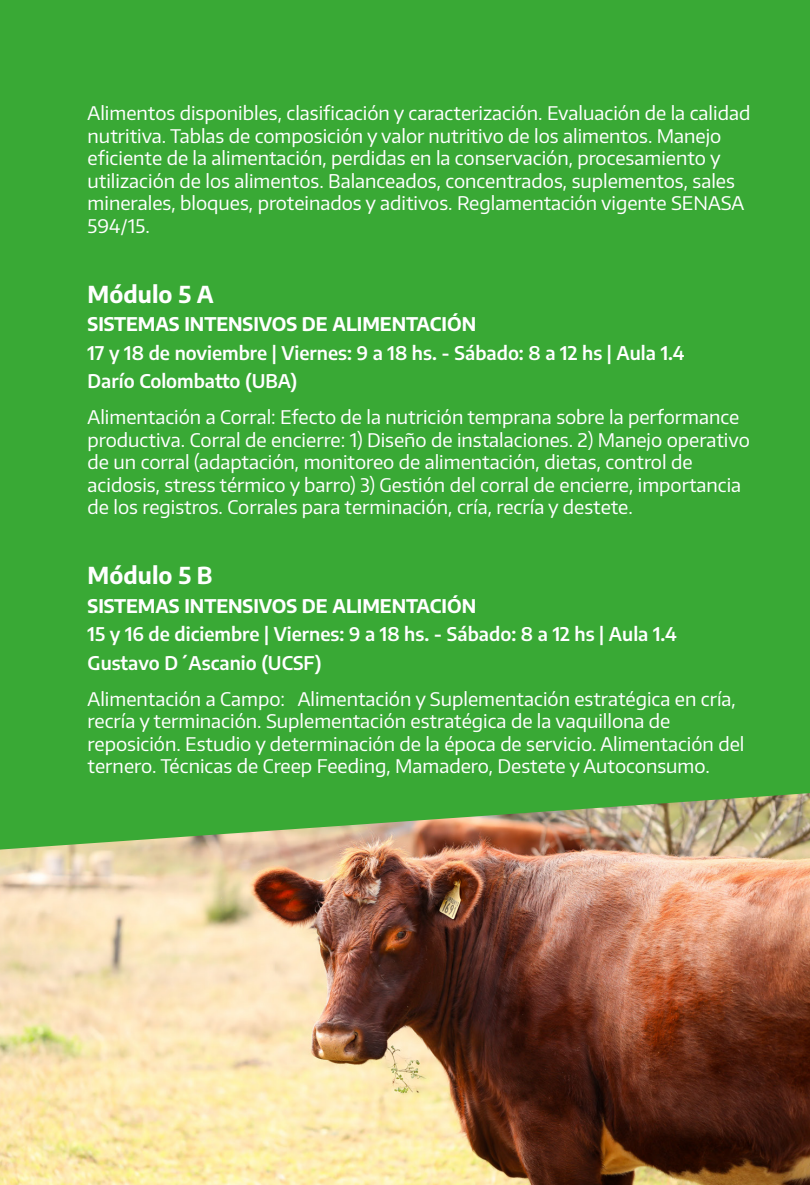
<style>
.page{position:relative;width:810px;height:1185px;background:#fff}
.page>*{position:absolute;margin:0;border:0;box-sizing:border-box;transform-origin:0 0}
.t1{font:700 23.25px "Encode Sans";color:#fff}
.t2{font:18.75px/22.5px "Encode Sans";color:#fff}
.t3{font:600 18.75px/28.5px "Encode Sans";color:#fff}
.t4{font:700 18.75px "Encode Sans";color:#fff}
</style>
<div class="page">
<img style="left:0;top:850px;width:810px;height:335px">
<div style="left:0;top:0;width:810px;height:850px;background:#39a935"></div>
<p class="t2" style="left:88px;top:102px;width:664px">Alimentos disponibles, clasificación y caracterización. Evaluación de la calidad nutritiva. Tablas de composición y valor nutritivo de los alimentos. Manejo eficiente de la alimentación, perdidas en la conservación, procesamiento y utilización de los alimentos. Balanceados, concentrados, suplementos, sales minerales, bloques, proteinados y aditivos. Reglamentación vigente SENASA 594/15.</p>
<p class="t1" style="left:88px;top:278px;width:128px">Módulo 5 A</p>
<p class="t4" style="left:88px;top:312px;width:390px">SISTEMAS INTENSIVOS DE ALIMENTACIÓN</p>
<p class="t3" style="left:88px;top:338px;width:598px">17 y 18 de noviembre | Viernes: 9 a 18 hs. - Sábado: 8 a 12 hs | Aula 1.4<br>Darío Colombatto (UBA)</p>
<p class="t2" style="left:88px;top:406px;width:664px">Alimentación a Corral: Efecto de la nutrición temprana sobre la performance productiva. Corral de encierre: 1) Diseño de instalaciones. 2) Manejo operativo de un corral (adaptación, monitoreo de alimentación, dietas, control de acidosis, stress térmico y barro) 3) Gestión del corral de encierre, importancia de los registros. Corrales para terminación, cría, recría y destete.</p>
<p class="t1" style="left:88px;top:560px;width:126px">Módulo 5 B</p>
<p class="t4" style="left:88px;top:593px;width:390px">SISTEMAS INTENSIVOS DE ALIMENTACIÓN</p>
<p class="t3" style="left:88px;top:619px;width:591px">15 y 16 de diciembre | Viernes: 9 a 18 hs. - Sábado: 8 a 12 hs | Aula 1.4<br>Gustavo D´Ascanio (UCSF)</p>
<p class="t2" style="left:88px;top:687px;width:658px">Alimentación a Campo: Alimentación y Suplementación estratégica en cría, recría y terminación. Suplementación estratégica de la vaquillona de reposición. Estudio y determinación de la época de servicio. Alimentación del ternero. Técnicas de Creep Feeding, Mamadero, Destete y Autoconsumo.</p>
</div>
